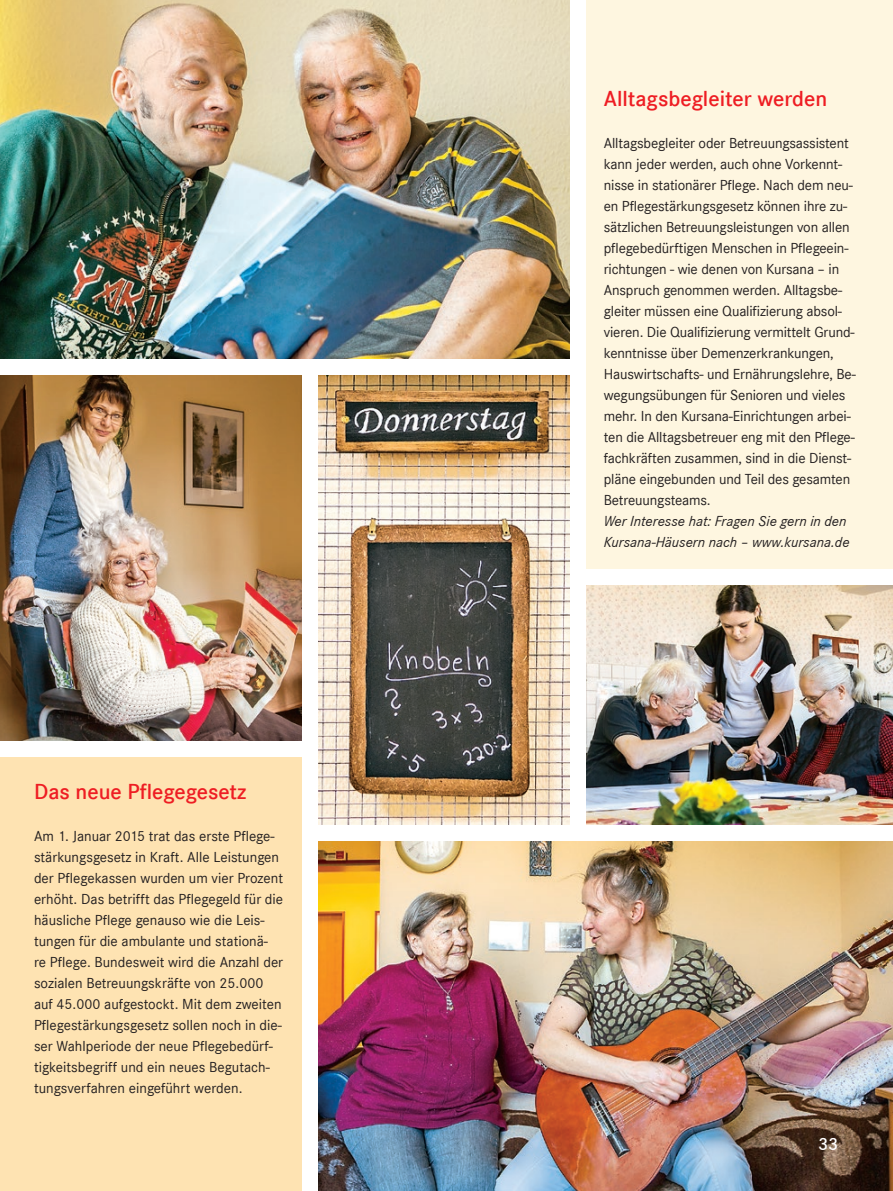
<style>
.page{position:relative;width:893px;height:1191px;background:#fff}
.page>*{position:absolute;margin:0;border:0;box-sizing:border-box;transform-origin:0 0}
.t1{font:600 22.5px "Corporate S";color:#ee1d23}
.t2{font:600 18px "Corporate S";color:#fff}
.t3{font:15px/21px "Corporate S";letter-spacing:-.01em;color:#231f20}
.t4{font:italic 15px/21px "Corporate S";color:#231f20}
</style>
<div class="page">
<div style="left:0;top:757px;width:302px;height:434px;background:#fee3b2"></div>
<div style="left:587px;top:0;width:306px;height:568px;background:#fef6e0"></div>
<img style="left:319px;top:375px;width:251px;height:449px">
<img style="left:319px;top:841px;width:574px;height:350px">
<img style="left:587px;top:585px;width:306px;height:239px">
<img style="left:0;top:375px;width:302px;height:365px">
<img style="left:0;top:0;width:570px;height:358px">
<h1 class="t1" style="left:34px;top:779px;width:214px">Das neue Pflegegesetz</h1>
<p class="t3" style="left:34px;top:826px;width:251px">Am 1. Januar 2015 trat das erste Pflege&shy;stärkungsgesetz in Kraft. Alle Leistungen der Pflegekassen wurden um vier Prozent erhöht. Das betrifft das Pflegegeld für die häusliche Pflege genauso wie die Leis&shy;tungen für die ambulante und stationä&shy;re Pflege. Bundesweit wird die Anzahl der sozialen Betreuungskräfte von 25.000 auf 45.000 aufgestockt. Mit dem zweiten Pflegestärkungsgesetz sollen noch in die&shy;ser Wahlperiode der neue Pflegebedürf&shy;tigkeitsbegriff und ein neues Begutach&shy;tungsverfahren eingeführt werden.</p>
<h1 class="t1" style="left:604px;top:86px;width:225px">Alltagsbegleiter werden</h1>
<p class="t3" style="left:604px;top:133px;width:254px">Alltagsbegleiter oder Betreuungsassistent kann jeder werden, auch ohne Vorkennt&shy;nisse in stationärer Pflege. Nach dem neu&shy;en Pflegestärkungsgesetz können ihre zu&shy;sätzlichen Betreuungsleistungen von allen pflegebedürftigen Menschen in Pflegeein&shy;richtungen - wie denen von Kursana – in Anspruch genommen werden. Alltagsbe&shy;gleiter müssen eine Qualifizierung absol&shy;vieren. Die Qualifizierung vermittelt Grund&shy;kenntnisse über Demenzerkrankungen, Hauswirtschafts- und Ernährungslehre, Be&shy;wegungsübungen für Senioren und vieles mehr. In den Kursana-Einrichtungen arbei&shy;ten die Alltagsbetreuer eng mit den Pflege&shy;fachkräften zusammen, sind in die Dienst&shy;pläne eingebunden und Teil des gesamten Betreuungsteams.</p>
<p class="t4" style="left:604px;top:511px;width:247px">Wer Interesse hat: Fragen Sie gern in den<br>Kursana-Häusern nach – www.kursana.de</p>
<p class="t2" style="left:818px;top:1134px;width:21px">33</p>
</div>
